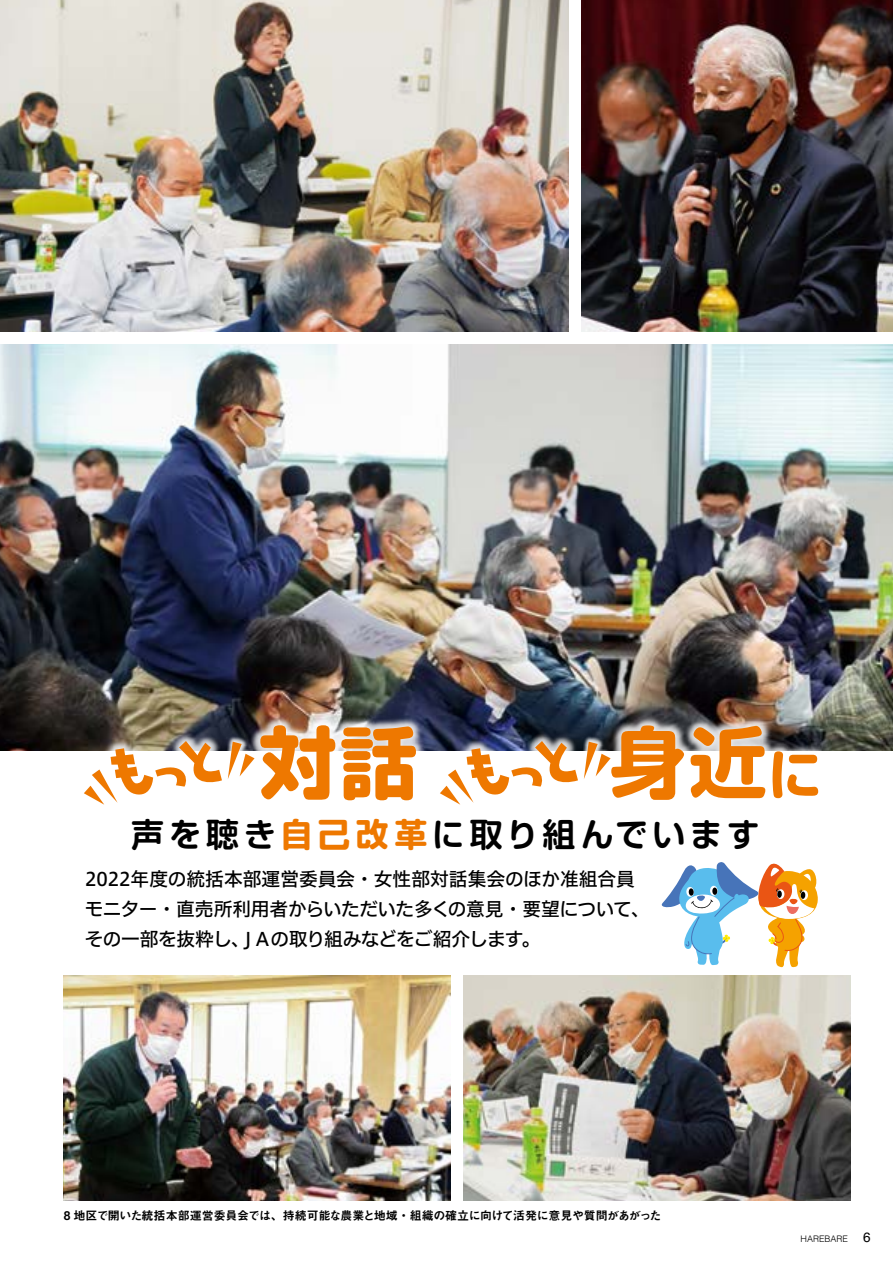
<style>
.page{position:relative;width:893px;height:1263px;background:#fff}
.page>*{position:absolute;margin:0;border:0;box-sizing:border-box;transform-origin:0 0}
.t1{font:700 78px "Soft Go Std";color:#ee7800}
.t2{font:800 78px "Soft Go Std";color:#ee7800}
.t3{font:700 33px "Soft Go Std De";letter-spacing:.135em;color:#000}
.t4{font:18.75px/30px "Hiragino UD Sans F Std W5";letter-spacing:-.015em;color:#000}
.t5{font:13.5px "Helvetica";color:#000}
.t6{font:12px "Midashi Go Pro MB31";letter-spacing:-.03em;color:#000}
.t7{font:300 9px "Helvetica";color:#000}
.s1{font-size:54.6px}
.s2{font-family:"Soft Go Std";color:#ee7800}
</style>
<div class="page">
<img style="left:0;top:345px;width:893px;height:405px">
<img style="left:581px;top:0;width:312px;height:331px">
<img style="left:0;top:0;width:568px;height:331px">
<img style="left:63px;top:975px;width:387px;height:225px">
<img style="left:463px;top:976px;width:387px;height:224px">
<svg style="left:662px;top:862px;width:156px;height:105px"></svg>
<img style="left:248px;top:713px;width:582px;height:22px">
<img style="left:252px;top:717px;width:578px;height:34px">
<img style="left:92px;top:713px;width:147px;height:22px">
<img style="left:77px;top:735px;width:184px;height:16px">
<img style="left:80px;top:738px;width:178px;height:41px">
<svg style="left:228px;top:742px;width:27px;height:37px"></svg>
<img style="left:448px;top:713px;width:147px;height:22px">
<img style="left:433px;top:735px;width:184px;height:16px">
<img style="left:436px;top:738px;width:178px;height:41px">
<svg style="left:584px;top:742px;width:27px;height:37px"></svg>
<svg style="left:440px;top:735px;width:138px;height:70px"></svg>
<svg style="left:84px;top:735px;width:138px;height:70px"></svg>
<h1 class="t2" style="left:259px;top:707px;width:240px">対話　</h1>
<h1 class="t1" style="left:609px;top:707px;width:215px">身近<span class="s1">に</span></h1>
<h2 class="t3" style="left:131px;top:811px;width:630px">声を聴き<span class="s2">自己改革</span>に取り組んでいます</h2>
<p class="t4" style="left:85px;top:863px;width:567px">2022年度の統括本部運営委員会・女性部対話集会のほか准組合員モニター・直売所利用者からいただいた多くの意見・要望について、その一部を抜粋しＪＡの取り組みなどをご紹介します。</p>
<p class="t4" style="left:231px;top:923px;width:20px">、</p>
<p class="t6" style="left:64px;top:1205px;width:599px">8 地区で開いた統括本部運営委員会では、持続可能な農業と地域・組織の確立に向けて活発に意見や質問があがった</p>
<p class="t7" style="left:800px;top:1231px;width:49px">HAREBARE</p>
<p class="t5" style="left:863px;top:1226px;width:9px">6</p>
</div>
